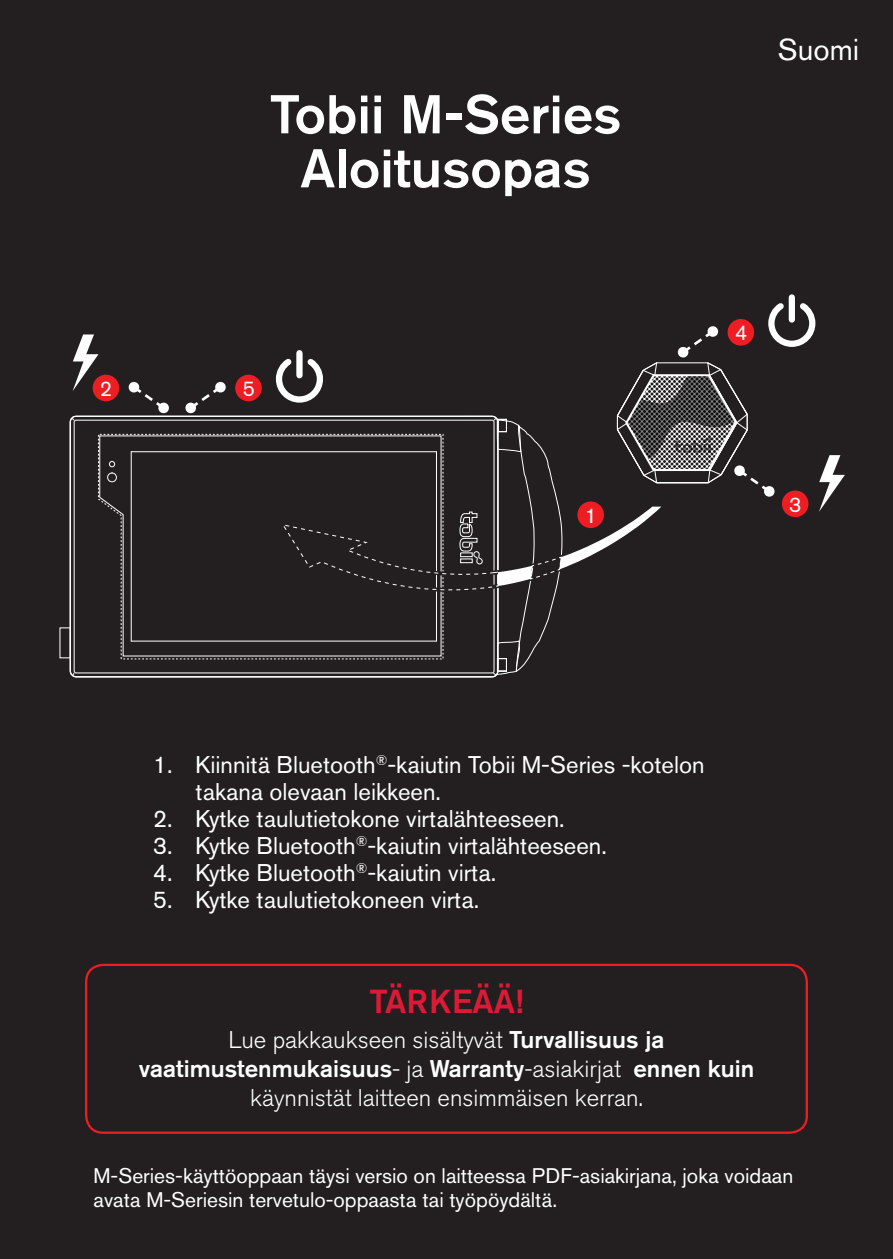
<style>
.page{position:relative;width:893px;height:1259px;background:#231f20}
.page>*{position:absolute;margin:0;border:0;box-sizing:border-box;transform-origin:0 0}
.Normal_-_Bodytext__9{font:500 54px "Akzidenz Grotesk BE";color:#fff}
.Heading_2_-_Title__1{font:500 33px "Akzidenz Grotesk BE";color:#dc1a36}
.Normal_-_Bodytext__9-2{font:30px "Akzidenz Grotesk BE";color:#fff}
.t1{font:24px/27px "Akzidenz Grotesk BE";color:#fff}
.Normal_-_Bodytext__9-3{font:300 24px/28.8px "Akzidenz Grotesk BE";color:#fff;text-align:center}
.t2{font:21.3px "Akzidenz Grotesk BE";color:#fff}
.Normal_-_Bodytext__9-4{font:21px/24px "Akzidenz Grotesk BE";color:#fff}
.s1{font-weight:500}
</style>
<div class="page">
<div style="left:85px;top:963px;width:723px;height:170px;border:2px solid #ee1d23;border-radius:17px"></div>
<div style="left:93px;top:375px;width:26px;height:26px;background:#ee1d23;border-radius:50%"></div>
<svg style="left:128px;top:382px;width:41px;height:32px"></svg>
<div style="left:235px;top:375px;width:27px;height:26px;background:#ee1d23;border-radius:50%"></div>
<svg style="left:185px;top:382px;width:41px;height:32px"></svg>
<svg style="left:69px;top:415px;width:427px;height:263px"></svg>
<svg style="left:73px;top:419px;width:203px;height:255px"></svg>
<svg style="left:70px;top:417px;width:5px;height:4px"></svg>
<svg style="left:71px;top:671px;width:4px;height:6px"></svg>
<svg style="left:276px;top:297px;width:569px;height:379px"></svg>
<svg style="left:73px;top:334px;width:26px;height:57px"></svg>
<p class="Normal_-_Bodytext__9" style="left:270px;top:81px;width:353px">Tobii M-Series</p>
<p class="Normal_-_Bodytext__9" style="left:300px;top:135px;width:292px">Aloitusopas</p>
<p class="t2" style="left:100px;top:376px;width:14px">2</p>
<p class="t2" style="left:243px;top:376px;width:14px">5</p>
<p class="t2" style="left:585px;top:502px;width:14px">1</p>
<p class="Normal_-_Bodytext__9-2" style="left:778px;top:31px;width:83px">Suomi</p>
<p class="t2" style="left:735px;top:320px;width:14px">4</p>
<p class="t2" style="left:789px;top:491px;width:14px">3</p>
<p class="t1" style="left:196px;top:751px;width:510px;text-indent:-43px">1. Kiinnitä Bluetooth<sup>®</sup>-kaiutin Tobii M-Series -kotelon takana olevaan leikkeen.</p>
<p class="t1" style="left:153px;top:805px;width:413px">2. Kytke taulutietokone virtalähteeseen.</p>
<p class="t1" style="left:153px;top:832px;width:455px">3. Kytke Bluetooth<sup>®</sup>-kaiutin virtalähteeseen.</p>
<p class="t1" style="left:153px;top:859px;width:345px">4. Kytke Bluetooth<sup>®</sup>-kaiutin virta.</p>
<p class="t1" style="left:153px;top:886px;width:328px">5. Kytke taulutietokoneen virta.</p>
<p class="Heading_2_-_Title__1" style="left:369px;top:981px;width:156px">TÄRKEÄÄ!</p>
<p class="Normal_-_Bodytext__9-3" style="left:139px;top:1026px;width:617px">Lue pakkaukseen sisältyvät <span class="s1">Turvallisuus ja vaatimustenmukaisuus</span>- ja <span class="s1">Warranty</span>-asiakirjat <span class="s1">ennen kuin </span>käynnistät laitteen ensimmäisen kerran.</p>
<p class="Normal_-_Bodytext__9-4" style="left:94px;top:1163px;width:701px">M-Series-käyttöoppaan täysi versio on laitteessa PDF-asiakirjana, joka voidaan avata M-Seriesin tervetulo-oppaasta tai työpöydältä.</p>
</div>
